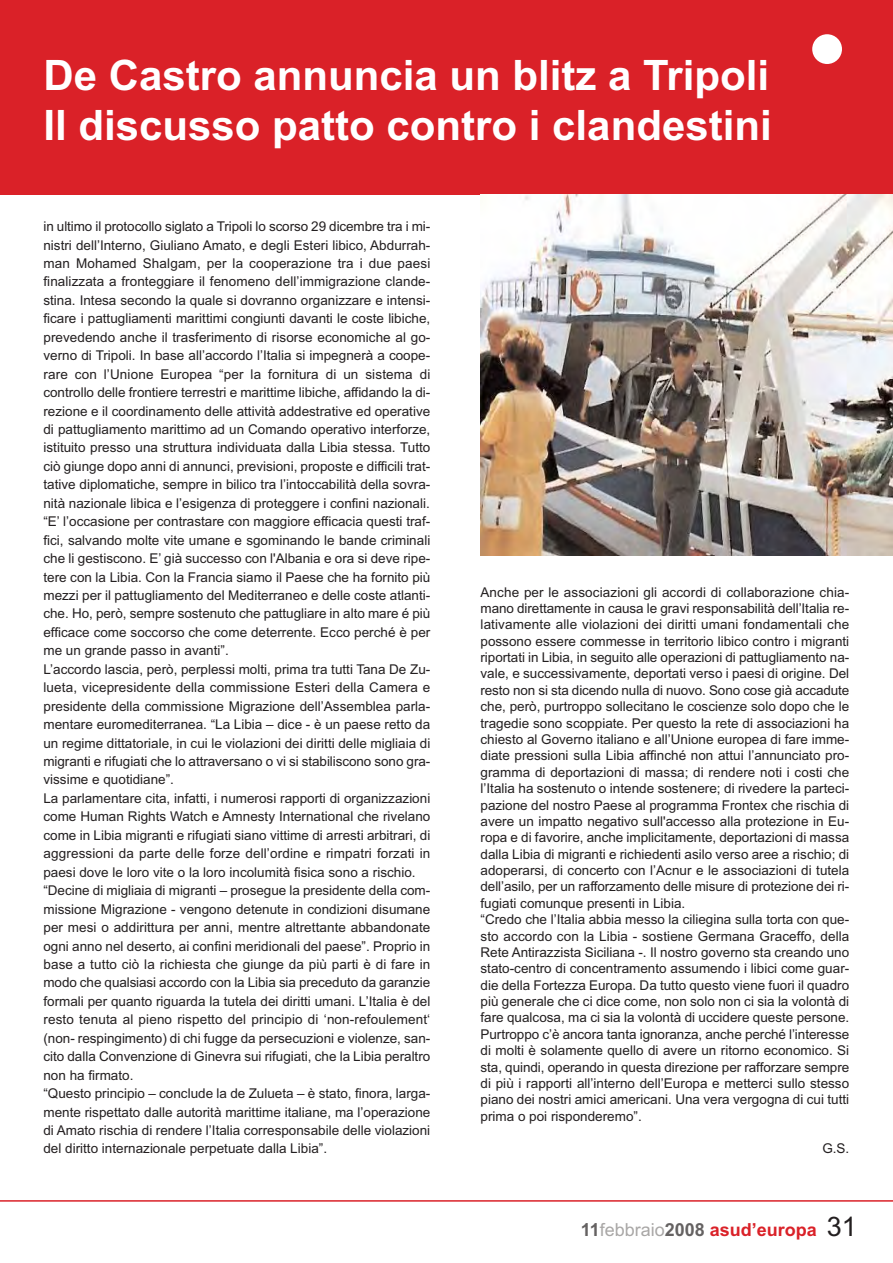
<style>
.page{position:relative;width:893px;height:1263px;background:#fff}
.page>*{position:absolute;margin:0;border:0;box-sizing:border-box;transform-origin:0 0}
.t1{font:700 42px/50.4px "Arial";color:#fff}
.t2{font:700 18px "Arial";color:#da2128}
.t3{font:13.5px/18.5px "Arial";color:#231f20}
.s1{color:#656262}
.s2{font-weight:400;color:#a9a7a6}
.s3{font-weight:400;font-size:27px;color:#231f20}
</style>
<div class="page">
<hr style="left:0;top:1200px;width:892px;height:2px;background:#da2128">
<div style="left:0;top:0;width:892px;height:194px;background:#da2128"></div>
<div style="left:812px;top:34px;width:30px;height:30px;background:#fff;border-radius:50%"></div>
<img style="left:480px;top:194px;width:412px;height:362px">
<h1 class="t1" style="left:43px;top:54px;width:729px">De Castro annuncia un blitz a Tripoli<br>Il discusso patto contro i clandestini</h1>
<p class="t3" style="left:43px;top:218px;width:388px">in ultimo il protocollo siglato a Tripoli lo scorso 29 dicembre tra i mi&shy;nistri dell’Interno, Giuliano Amato, e degli Esteri libico, Abdurrah&shy;man Mohamed Shalgam, per la cooperazione tra i due paesi finalizzata a fronteggiare il fenomeno dell’immigrazione clande&shy;stina. Intesa secondo la quale si dovranno organizzare e intensi&shy;ficare i pattugliamenti marittimi congiunti davanti le coste libiche, prevedendo anche il trasferimento di risorse economiche al go&shy;verno di Tripoli. In base all’accordo l’Italia si impegnerà a coope&shy;rare con l’Unione Europea “per la fornitura di un sistema di controllo delle frontiere terrestri e marittime libiche, affidando la di&shy;rezione e il coordinamento delle attività addestrative ed operative di pattugliamento marittimo ad un Comando operativo interforze, istituito presso una struttura individuata dalla Libia stessa. Tutto ciò giunge dopo anni di annunci, previsioni, proposte e difficili trat&shy;tative diplomatiche, sempre in bilico tra l’intoccabilità della sovra&shy;nità nazionale libica e l’esigenza di proteggere i confini nazionali. “E’ l’occasione per contrastare con maggiore efficacia questi traf&shy;fici, salvando molte vite umane e sgominando le bande criminali che li gestiscono. E’ già successo con l'Albania e ora si deve ripe&shy;tere con la Libia. Con la Francia siamo il Paese che ha fornito più mezzi per il pattugliamento del Mediterraneo e delle coste atlanti&shy;che. Ho, però, sempre sostenuto che pattugliare in alto mare é più efficace come soccorso che come deterrente. Ecco perché è per me un grande passo in avanti”.<br>L’accordo lascia, però, perplessi molti, prima tra tutti Tana De Zu&shy;lueta, vicepresidente della commissione Esteri della Camera e presidente della commissione Migrazione dell’Assemblea parla&shy;mentare euromediterranea. “La Libia – dice - è un paese retto da un regime dittatoriale, in cui le violazioni dei diritti delle migliaia di migranti e rifugiati che lo attraversano o vi si stabiliscono sono gra&shy;vissime e quotidiane”.<br>La parlamentare cita, infatti, i numerosi rapporti di organizzazioni come Human Rights Watch e Amnesty International che rivelano come in Libia migranti e rifugiati siano vittime di arresti arbitrari, di aggressioni da parte delle forze dell’ordine e rimpatri forzati in paesi dove le loro vite o la loro incolumità fisica sono a rischio. “Decine di migliaia di migranti – prosegue la presidente della com&shy;missione Migrazione - vengono detenute in condizioni disumane per mesi o addirittura per anni, mentre altrettante abbandonate ogni anno nel deserto, ai confini meridionali del paese”. Proprio in base a tutto ciò la richiesta che giunge da più parti è di fare in modo che qualsiasi accordo con la Libia sia preceduto da garanzie formali per quanto riguarda la tutela dei diritti umani. L’Italia è del resto tenuta al pieno rispetto del principio di ‘non-refoulement‘ (non- respingimento) di chi fugge da persecuzioni e violenze, san&shy;cito dalla Convenzione di Ginevra sui rifugiati, che la Libia peraltro non ha firmato.<br>“Questo principio – conclude la de Zulueta – è stato, finora, larga&shy;mente rispettato dalle autorità marittime italiane, ma l’operazione di Amato rischia di rendere l’Italia corresponsabile delle violazioni del diritto internazionale perpetuate dalla Libia”.</p>
<p class="t3" style="left:480px;top:585px;width:370px;line-height:16.4px">Anche per le associazioni gli accordi di collaborazione chia&shy;mano direttamente in causa le gravi responsabilità dell’Italia re&shy;lativamente alle violazioni dei diritti umani fondamentali che possono essere commesse in territorio libico contro i migranti riportati in Libia, in seguito alle operazioni di pattugliamento na&shy;vale, e successivamente, deportati verso i paesi di origine. Del resto non si sta dicendo nulla di nuovo. Sono cose già accadute che, però, purtroppo sollecitano le coscienze solo dopo che le tragedie sono scoppiate. Per questo la rete di associazioni ha chiesto al Governo italiano e all’Unione europea di fare imme&shy;diate pressioni sulla Libia affinché non attui l’annunciato pro&shy;gramma di deportazioni di massa; di rendere noti i costi che l’Italia ha sostenuto o intende sostenere; di rivedere la parteci&shy;pazione del nostro Paese al programma Frontex che rischia di avere un impatto negativo sull'accesso alla protezione in Eu&shy;ropa e di favorire, anche implicitamente, deportazioni di massa dalla Libia di migranti e richiedenti asilo verso aree a rischio; di adoperarsi, di concerto con l’Acnur e le associazioni di tutela dell’asilo, per un rafforzamento delle misure di protezione dei ri&shy;fugiati comunque presenti in Libia.<br>“Credo che l’Italia abbia messo la ciliegina sulla torta con que&shy;sto accordo con la Libia - sostiene Germana Graceffo, della Rete Antirazzista Siciliana -. Il nostro governo sta creando uno stato-centro di concentramento assumendo i libici come guar&shy;die della Fortezza Europa. Da tutto questo viene fuori il quadro più generale che ci dice come, non solo non ci sia la volontà di fare qualcosa, ma ci sia la volontà di uccidere queste persone.<br>Purtroppo c’è ancora tanta ignoranza, anche perché l’interesse di molti è solamente quello di avere un ritorno economico. Si sta, quindi, operando in questa direzione per rafforzare sempre di più i rapporti all’interno dell’Europa e metterci sullo stesso piano dei nostri amici americani. Una vera vergogna di cui tutti prima o poi risponderemo”.</p>
<p class="t3" style="left:822px;top:1141px;width:29px">G.S.</p>
<h2 class="t2" style="left:580px;top:1223px;width:278px"><span class="s1">11</span><span class="s2">febbraio</span><span class="s1">2008</span> asud’europa <span class="s3">31</span></h2>
</div>
